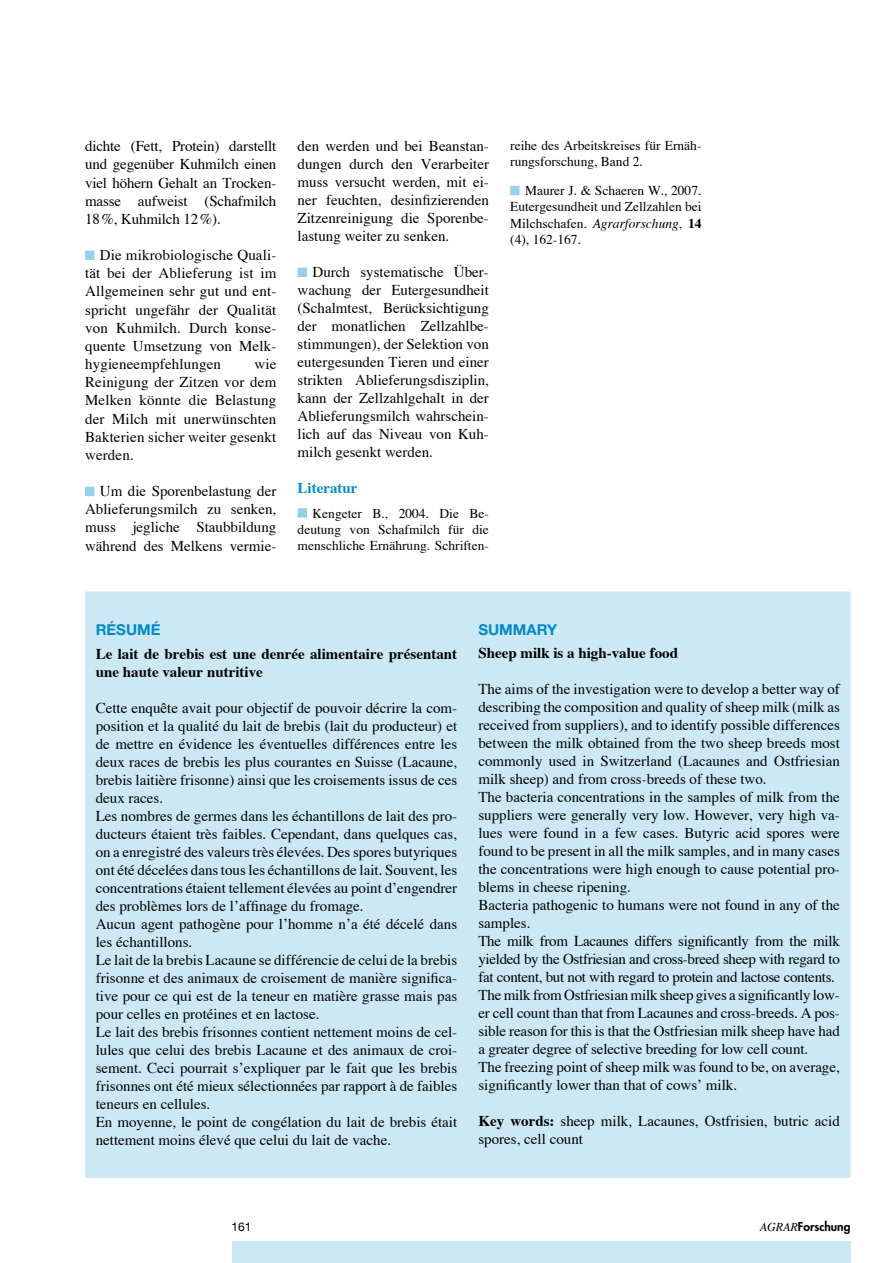
<style>
.page{position:relative;width:893px;height:1263px;background:#fff}
.page>*{position:absolute;margin:0;border:0;box-sizing:border-box;transform-origin:0 0}
.t1{font:15px/18px "Times";color:#000;text-align:justify}
.t2{font:700 15px/18px "Times";color:#000}
.t3{font:700 15px "Helvetica Neue";color:#008ac9}
.t4{font:700 15px "Times";color:#008ac9}
.t5{font:13.5px/16.2px "Times";color:#000;text-align:justify}
.t6{font:800 12px "Futura";color:#000}
.t7{font:12px "Helvetica Neue";color:#000}
.s1{font-style:italic}
.s2{font-weight:700}
.s3{font-family:"Times";font-weight:400;font-style:italic}
</style>
<div class="page">
<div style="left:232px;top:1242px;width:618px;height:21px;background:#cce8f4"></div>
<div style="left:86px;top:592px;width:764px;height:585px;background:#cce8f4"></div>
<div style="left:86px;top:251px;width:8px;height:8px;background:#99d0e9"></div>
<div style="left:85px;top:251px;width:9px;height:9px;border:2px solid #99d0e9"></div>
<div style="left:86px;top:487px;width:8px;height:8px;background:#99d0e9"></div>
<div style="left:85px;top:487px;width:9px;height:9px;border:2px solid #99d0e9"></div>
<div style="left:298px;top:268px;width:8px;height:8px;background:#99d0e9"></div>
<div style="left:298px;top:268px;width:9px;height:9px;border:2px solid #99d0e9"></div>
<div style="left:298px;top:509px;width:8px;height:8px;background:#99d0e9"></div>
<div style="left:298px;top:508px;width:9px;height:10px;border:2px solid #99d0e9"></div>
<div style="left:511px;top:187px;width:8px;height:7px;background:#99d0e9"></div>
<div style="left:510px;top:186px;width:10px;height:9px;border:2px solid #99d0e9"></div>
<p class="t1" style="left:85px;top:137px;width:193px">dichte (Fett, Protein) darstellt und gegenüber Kuhmilch einen viel höhern Gehalt an Trocken&shy;masse aufweist (Schafmilch 18%, Kuhmilch 12%).</p>
<p class="t1" style="left:85px;top:246px;width:193px;text-indent:15px">Die mikrobiologische Quali&shy;tät bei der Ablieferung ist im Allgemeinen sehr gut und ent&shy;spricht ungefähr der Qualität von Kuhmilch. Durch konse&shy;quente Umsetzung von Melk&shy;hygieneempfehlungen</p>
<p class="t1" style="left:85px;top:355px;width:193px;text-indent:169px">wie Reinigung der Zitzen vor dem Melken könnte die Belastung der Milch mit unerwünschten Bakterien sicher weiter gesenkt werden.</p>
<p class="t1" style="left:85px;top:482px;width:193px;text-indent:15px">Um die Sporenbelastung der Ablieferungsmilch zu senken, muss jegliche Staubbildung während des Melkens vermie-</p>
<p class="t1" style="left:298px;top:137px;width:193px">den werden und bei Beanstan&shy;dungen durch den Verarbeiter muss versucht werden, mit ei&shy;ner feuchten, desinfizierenden Zitzenreinigung die Sporenbe&shy;lastung weiter zu senken.</p>
<p class="t1" style="left:298px;top:263px;width:193px;text-indent:15px">Durch systematische Über&shy;wachung der Eutergesundheit (Schalmtest, Berücksichtigung der monatlichen Zellzahlbe&shy;stimmungen), der Selektion von eutergesunden Tieren und einer strikten Ablieferungsdisziplin, kann der Zellzahlgehalt in der Ablieferungsmilch wahrschein&shy;lich auf das Niveau von Kuh&shy;milch gesenkt werden.</p>
<p class="t4" style="left:298px;top:478px;width:61px">Literatur</p>
<p class="t5" style="left:298px;top:505px;width:193px;text-indent:15px">Kengeter B., 2004. Die Be&shy;deutung von Schafmilch für die menschliche Ernährung. Schriften-</p>
<p class="t5" style="left:510px;top:137px;width:193px">reihe des Arbeitskreises für Ernäh&shy;rungsforschung, Band 2.</p>
<p class="t5" style="left:510px;top:182px;width:193px;text-indent:15px">Maurer J. &amp; Schaeren W., 2007.<br>Eutergesundheit und Zellzahlen bei Milchschafen. <span class="s1">Agrarforschung</span>, <span class="s2">14 </span>(4), 162-167.</p>
<p class="t3" style="left:96px;top:621px;width:66px">RÉSUMÉ</p>
<p class="t2" style="left:96px;top:644px;width:363px">Le lait de brebis est une denrée alimentaire présentant une haute valeur nutritive</p>
<p class="t1" style="left:96px;top:698px;width:363px;text-align:left">Cette enquête avait pour objectif de pouvoir décrire la com&shy;position et la qualité du lait de brebis (lait du producteur) et de mettre en évidence les éventuelles différences entre les deux races de brebis les plus courantes en Suisse (Lacaune, brebis laitière frisonne) ainsi que les croisements issus de ces deux races.<br>Les nombres de germes dans les échantillons de lait des pro&shy;ducteurs étaient très faibles. Cependant, dans quelques cas, on a enregistré des valeurs très élevées. Des spores butyriques ont été décelées dans tous les échantillons de lait. Souvent, les concentrations étaient tellement élevées au point d’engendrer des problèmes lors de l’affinage du fromage.<br>Aucun agent pathogène pour l’homme n’a été décelé dans les échantillons.<br>Le lait de la brebis Lacaune se différencie de celui de la brebis frisonne et des animaux de croisement de manière significa&shy;tive pour ce qui est de la teneur en matière grasse mais pas pour celles en protéines et en lactose.<br>Le lait des brebis frisonnes contient nettement moins de cel&shy;lules que celui des brebis Lacaune et des animaux de croi&shy;sement. Ceci pourrait s’expliquer par le fait que les brebis frisonnes ont été mieux sélectionnées par rapport à de faibles teneurs en cellules.<br>En moyenne, le point de congélation du lait de brebis était nettement moins élevé que celui du lait de vache.</p>
<p class="t3" style="left:478px;top:621px;width:34px">SUMMAR</p>
<p class="t3" style="left:547px;top:621px;width:12px">Y</p>
<p class="t2" style="left:478px;top:644px;width:201px">Sheep milk is a high-value food</p>
<p class="t1" style="left:478px;top:680px;width:363px;text-align:left">The aims of the investigation were to develop a better way of describing the composition and quality of sheep milk (milk as received from suppliers), and to identify possible differences between the milk obtained from the two sheep breeds most commonly used in Switzerland (Lacaunes and Ostfriesian milk sheep) and from cross-breeds of these two.<br>The bacteria concentrations in the samples of milk from the suppliers were generally very low. However, very high va&shy;lues were found in a few cases. Butyric acid spores were found to be present in all the milk samples, and in many cases the concentrations were high enough to cause potential pro&shy;blems in cheese ripening.<br>Bacteria pathogenic to humans were not found in any of the samples.<br>The milk from Lacaunes differs significantly from the milk yielded by the Ostfriesian and cross-breed sheep with regard to fat content, but not with regard to protein and lactose contents.<br>The milk from Ostfriesian milk sheep gives a significantly low&shy;er cell count than that from Lacaunes and cross-breeds. A pos&shy;sible reason for this is that the Ostfriesian milk sheep have had a greater degree of selective breeding for low cell count.<br>The freezing point of sheep milk was found to be, on average, significantly lower than that of cows’ milk.</p>
<p class="t1" style="left:478px;top:1112px;width:363px"><span class="s2">Key words:</span> sheep milk, Lacaunes, Ostfrisien, butric acid spores, cell count</p>
<p class="t7" style="left:232px;top:1220px;width:22px">161</p>
<p class="t6" style="left:760px;top:1219px;width:92px"><span class="s3">AGRAR</span>Forschung</p>
</div>
